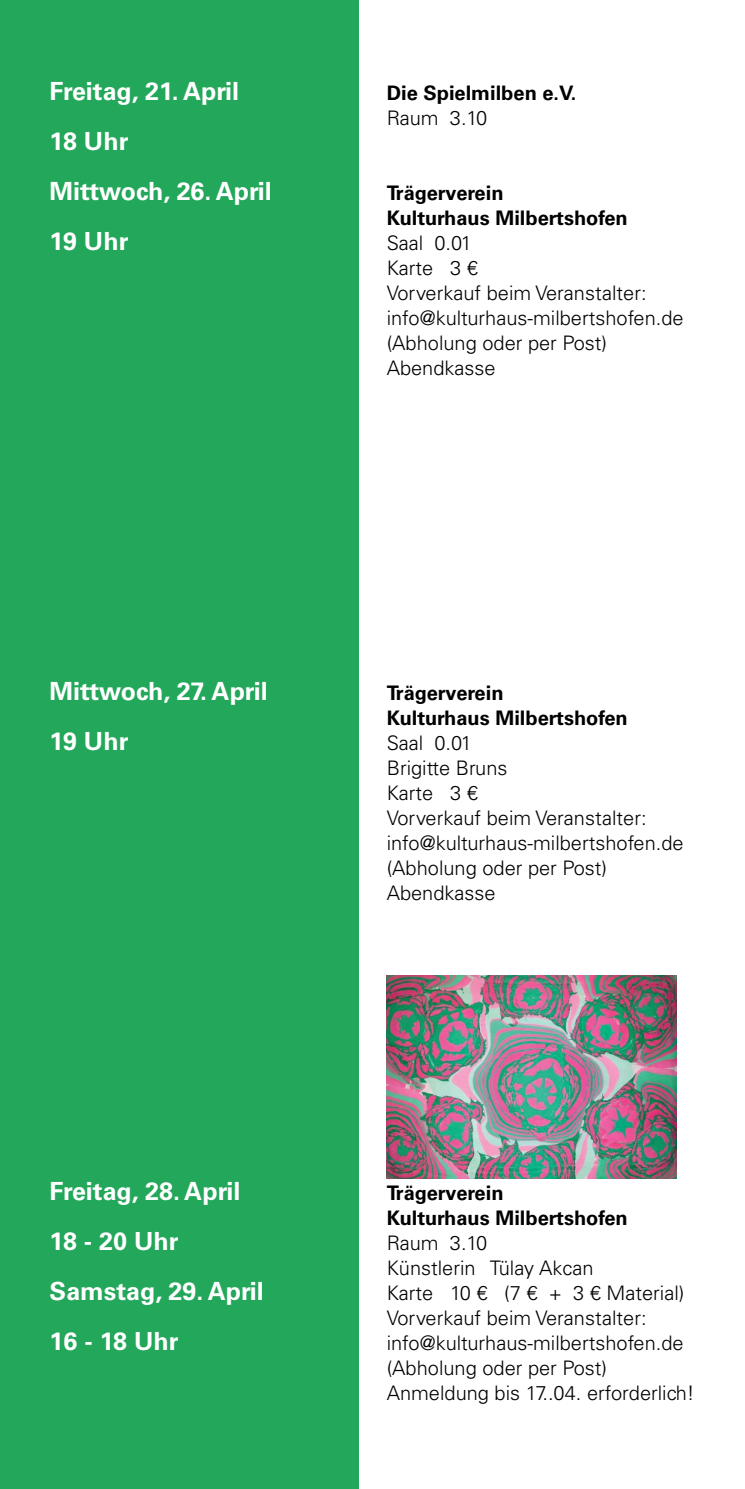
<style>
.page{position:relative;width:745px;height:1489px;background:#fff}
.page>*{position:absolute;margin:0;border:0;box-sizing:border-box;transform-origin:0 0}
.t1{font:700 25px/50px "Univers LT";color:#fff}
.t2{font:300 20px/25px "Univers LT";color:#000}
.t3{font:700 20px/25px "Univers LT";color:#000}
</style>
<div class="page">
<div style="left:0;top:0;width:358px;height:1488px;background:#23a75a"></div>
<img style="left:386px;top:975px;width:290px;height:203px">
<p class="t1" style="left:50px;top:66px;width:191px">Freitag, 21. April<br>18 Uhr</p>
<p class="t3" style="left:386px;top:80px;width:191px">Die Spielmilben e.V.</p>
<p class="t2" style="left:386px;top:105px;width:102px">Raum 3.10</p>
<p class="t1" style="left:50px;top:166px;width:223px">Mittwoch, 26. April<br>19 Uhr</p>
<p class="t3" style="left:386px;top:180px;width:242px">Trägerverein<br>Kulturhaus Milbertshofen</p>
<p class="t2" style="left:386px;top:230px;width:298px">Saal 0.01<br>Karte 3 €<br>Vorverkauf beim Veranstalter: info@kulturhaus-milbertshofen.de (Abholung oder per Post)<br>Abendkasse</p>
<p class="t1" style="left:50px;top:666px;width:219px">Mittwoch, 27. April<br>19 Uhr</p>
<p class="t3" style="left:386px;top:680px;width:242px">Trägerverein<br>Kulturhaus Milbertshofen</p>
<p class="t2" style="left:386px;top:730px;width:298px">Saal 0.01<br>Brigitte Bruns<br>Karte 3 €<br>Vorverkauf beim Veranstalter: info@kulturhaus-milbertshofen.de (Abholung oder per Post)<br>Abendkasse</p>
<p class="t1" style="left:50px;top:1166px;width:215px">Freitag, 28. April<br>18 - 20 Uhr<br>Samstag, 29. April<br>16 - 18 Uhr</p>
<p class="t3" style="left:386px;top:1180px;width:242px">Trägerverein<br>Kulturhaus Milbertshofen</p>
<p class="t2" style="left:386px;top:1230px;width:309px">Raum 3.10<br>Künstlerin Tülay Akcan<br>Karte 10 € (7 € + 3 € Material)<br>Vorverkauf beim Veranstalter: info@kulturhaus-milbertshofen.de (Abholung oder per Post)<br>Anmeldung bis 17..04. erforderlich!</p>
</div>
